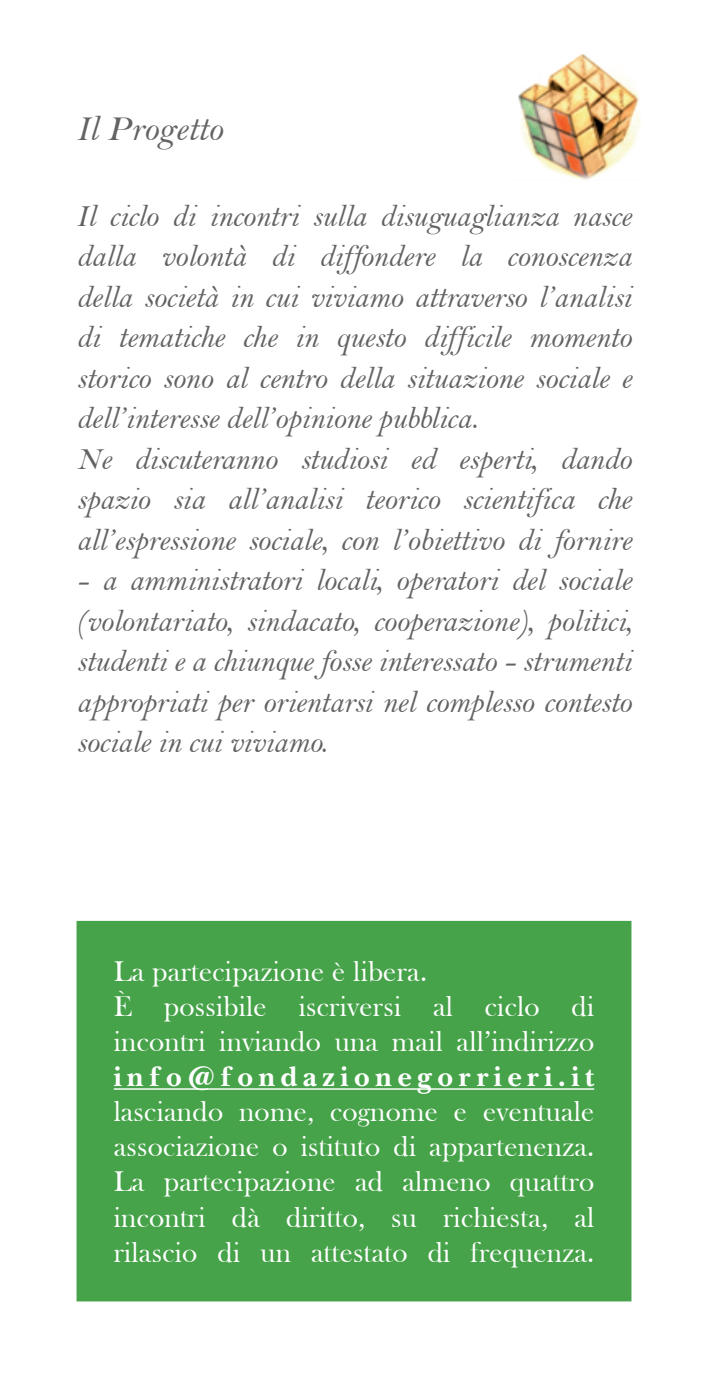
<style>
.page{position:relative;width:708px;height:1378px;background:#fff}
.page>*{position:absolute;margin:0;border:0;box-sizing:border-box;transform-origin:0 0}
.t1{font:36px "Bell MT Italic";color:#636366}
.t2{font:31.5px/40.5px "Bell MT Italic";letter-spacing:-.01em;color:#636366}
.t3{font:29.25px/35.1px "Bask Old Face";letter-spacing:.01em;color:#fff}
.t4{font:700 29.25px "New Baskerville";letter-spacing:.18em;color:#fff}
</style>
<div class="page">
<img style="left:518px;top:54px;width:122px;height:126px">
<div style="left:78px;top:922px;width:552px;height:378px;background:#46a349"></div>
<div style="left:77px;top:921px;width:554px;height:380px;border:2px solid #46a349"></div>
<hr style="left:114px;top:1088px;width:480px;height:1px;background:#fff">
<p class="t1" style="left:77px;top:110px;width:148px">Il Progetto</p>
<p class="t2" style="left:77px;top:196px;width:557px">Il ciclo di incontri sulla disuguaglianza nasce dalla volontà di diffondere la conoscenza della società in cui viviamo attraverso l’analisi di tematiche che in questo difficile momento storico sono al centro della situazione sociale e dell’interesse dell’opinione pubblica.<br>Ne discuteranno studiosi ed esperti, dando spazio sia all’analisi teorico scientifica che all’espressione sociale, con l’obiettivo di fornire</p>
<p class="t2" style="left:77px;top:561px;width:557px;text-align:justify">- a amministratori locali, operatori del sociale (volontariato, sindacato, cooperazione), politici, studenti e a chiunque fosse interessato - strumenti appropriati per orientarsi nel complesso contesto sociale in cui viviamo.</p>
<p class="t3" style="left:114px;top:956px;width:482px">La partecipazione è libera.<br>È possibile iscriversi al ciclo di incontri inviando una mail all’indirizzo</p>
<p class="t4" style="left:114px;top:1066px;width:482px">info@fondazionegorrieri.it</p>
<p class="t3" style="left:114px;top:1096px;width:482px;text-align:justify">lasciando nome, cognome e eventuale associazione o istituto di appartenenza.<br>La partecipazione ad almeno quattro incontri dà diritto, su richiesta, al rilascio di un attestato di frequenza.</p>
</div>
